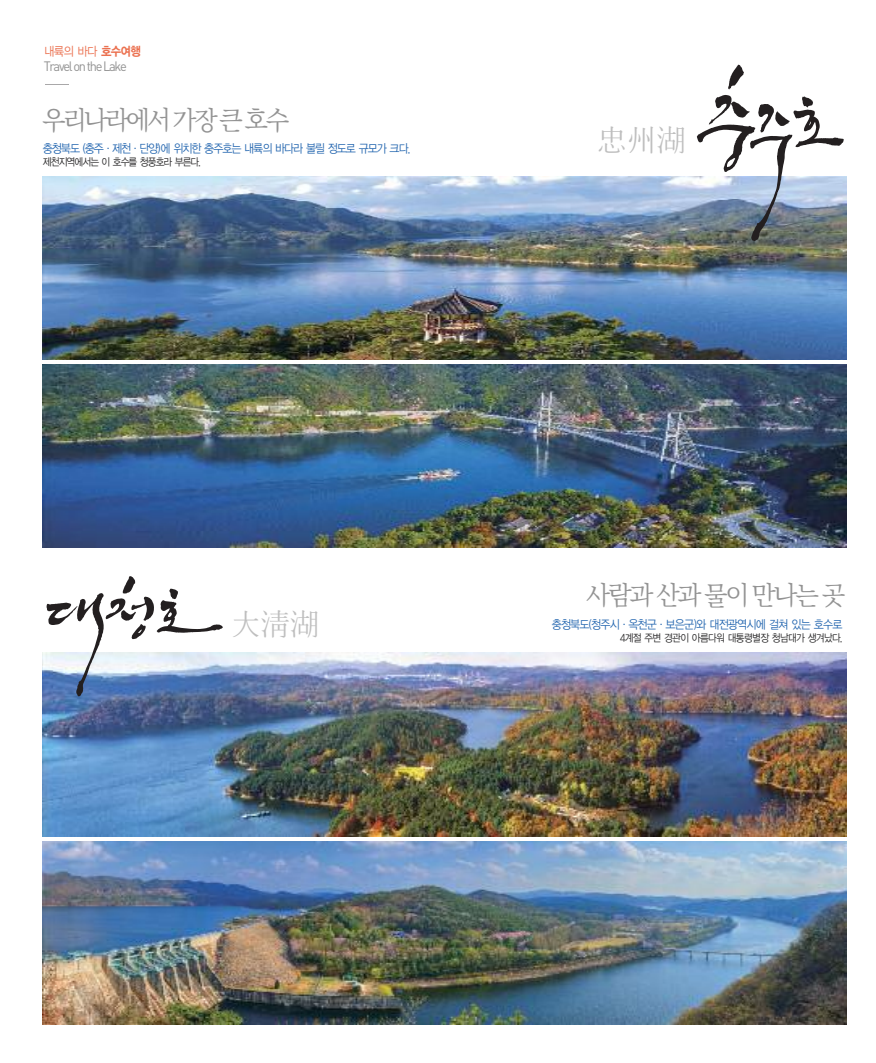
<style>
.page{position:relative;width:876px;height:1063px;background:#fff}
.page>*{position:absolute;margin:0;border:0;box-sizing:border-box;transform-origin:0 0}
.t1{font:31.5px "YDVY Mj O11";letter-spacing:.05em;color:#bebebe;scale:.95 1}
.t2{font:27.75px "Jeju Myeongjo OTF";letter-spacing:-.12em;color:#939393;scale:.95 1}
.t3{font:27.75px "Jeju Myeongjo OTF";letter-spacing:-.1em;color:#939393;scale:.95 1}
.t4{font:13.5px "Dinreg";letter-spacing:-.1em;color:#939393;scale:.95 1}
.t5{font:12.45px "YGO12";color:#eb7150;scale:.9 1}
.t6{font:12px "YGO12";letter-spacing:-.16em;color:#2567b0;scale:.9 1}
.t7{font:12px "YGO12";letter-spacing:-.14em;color:#2567b0;scale:.9 1}
.t8{font:10.5px "YGO12";letter-spacing:-.14em;color:#272627;scale:.9 1}
.t9{font:10.5px "YGO12";letter-spacing:-.16em;color:#272627;scale:.9 1}
.s1{font-family:"YGO15"}
</style>
<div class="page">
<img style="left:42px;top:176px;width:805px;height:183px">
<img style="left:42px;top:364px;width:805px;height:183px">
<img style="left:42px;top:653px;width:805px;height:183px">
<img style="left:42px;top:841px;width:805px;height:183px">
<svg style="left:728px;top:65px;width:16px;height:24px"></svg>
<svg style="left:697px;top:95px;width:147px;height:146px"></svg>
<svg style="left:46px;top:576px;width:177px;height:120px"></svg>
<p class="t5" style="left:44px;top:43px;width:110px">내륙의 바다 <span class="s1">호수여행</span></p>
<p class="t4" style="left:44px;top:58px;width:89px">TravelontheLake</p>
<h2 class="t2" style="left:42px;top:106px;width:263px">우리나라에서 가장 큰 호수</h2>
<p class="t6" style="left:42px;top:141px;width:411px">충청북도 (충주·제천·단양)에 위치한 충주호는 내륙의 바다라 불릴 정도로 규모가 크다.</p>
<p class="t9" style="left:42px;top:155px;width:178px">제천지역에서는 이 호수를 청풍호라 부른다.</p>
<h1 class="t1" style="left:598px;top:121px;width:93px">忠州湖</h1>
<h1 class="t1" style="left:232px;top:605px;width:93px">大淸湖</h1>
<h2 class="t3" style="left:586px;top:581px;width:275px">사람과 산과 물이 만나는 곳</h2>
<p class="t7" style="left:551px;top:617px;width:325px">충청북도(청주시·옥천군·보은군)와 대전광역시에 걸쳐 있는 호수로</p>
<p class="t8" style="left:620px;top:631px;width:250px">4계절 주변 경관이 아름다워 대통령별장 청남대가 생겨났다.</p>
</div>
